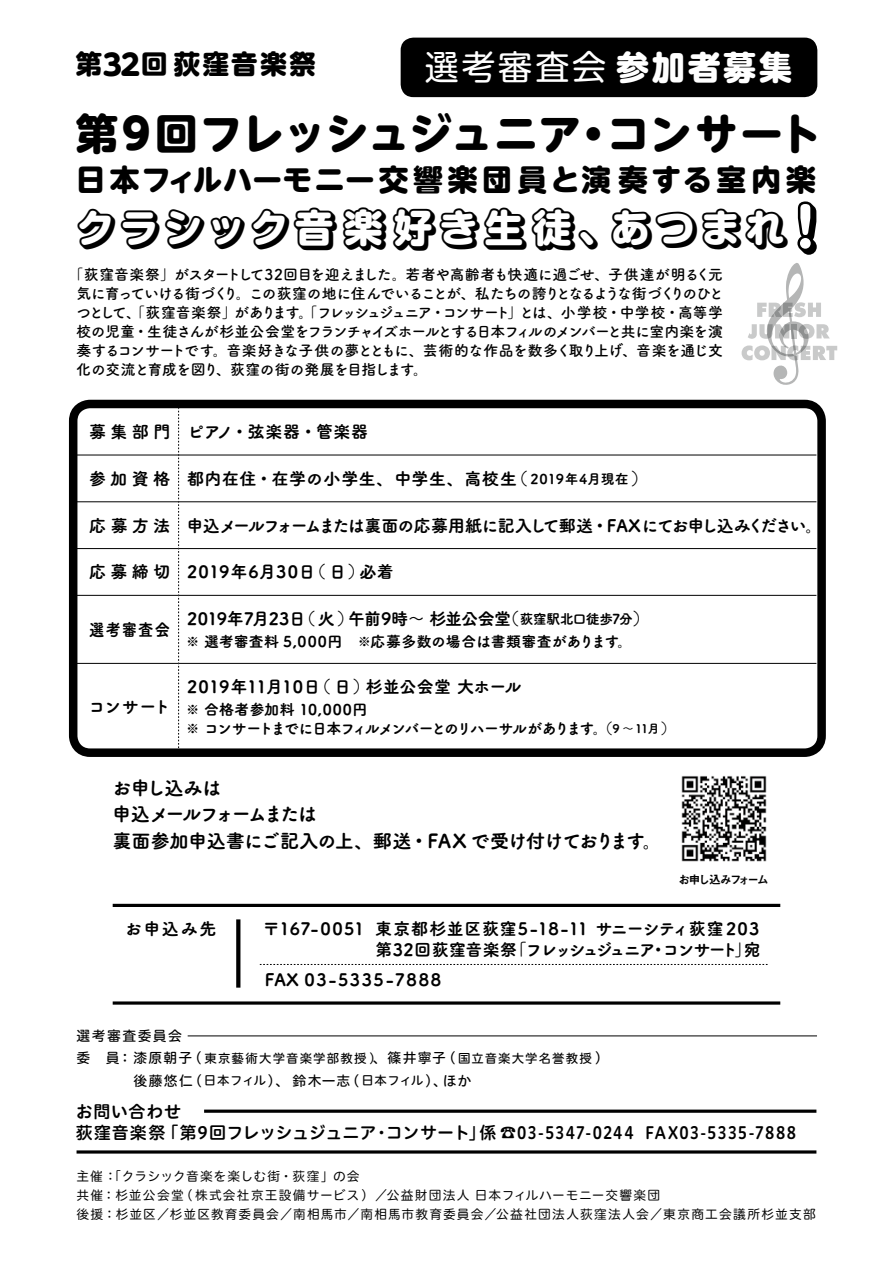
<style>
.page{position:relative;width:893px;height:1263px;background:#fff}
.page>*{position:absolute;margin:0;border:0;box-sizing:border-box;transform-origin:0 0}
.t1{font:46.8px "Shin M Go Min Shadow";letter-spacing:-.04em;color:#000}
.t2{font:800 42.45px "UD Shin M Go Pro";letter-spacing:.005em;color:#000}
.t3{font:34.05px "UD Shin M Go Pro";letter-spacing:.085em;color:#fff}
.t4{font:800 29.7px "UD Shin M Go Pro";letter-spacing:.11em;color:#000}
.t5{font:800 26.4px "UD Shin M Go Pro";letter-spacing:.1em;color:#000}
.t6{font:19.2px/26.5px "Tsuku A Rd Gothic Std E";letter-spacing:-.06em;color:#000}
.t7{font:16.95px/21.3px "Tsuku A Rd Gothic Std E";letter-spacing:.005em;color:#000;text-align:right}
.t8{font:16.95px/21.3px "Hiragino UD Sans R Std N W6";letter-spacing:.045em;color:#000}
.t9{font:16.95px "Tsuku A Rd Gothic Std E";letter-spacing:-.05em;color:#000}
.t10{font:16.95px "Tsuku A Rd Gothic Std E";letter-spacing:.025em;color:#000}
.t11{font:16.95px "Tsuku A Rd Gothic Std E";letter-spacing:-.04em;color:#000}
.t12{font:16.95px "Tsuku A Rd Gothic Std E";letter-spacing:.045em;color:#000}
.t13{font:16.95px "Tsuku A Rd Gothic Std E";letter-spacing:.04em;color:#000}
.t14{font:16.95px "Tsuku A Rd Gothic Std E";letter-spacing:.085em;color:#000}
.t15{font:16.95px "Tsuku A Rd Gothic Std E";letter-spacing:.005em;color:#000;scale:.9 1}
.t16{font:14.85px/19.2px "Tsuku A Rd Gothic Std B";letter-spacing:-.04em;color:#000;text-align:justify}
.t17{font:14.85px/19.2px "Tsuku A Rd Gothic Std E";letter-spacing:-.065em;color:#000}
.t18{font:14.85px "Tsuku A Rd Gothic Std E";letter-spacing:.02em;color:#000}
.t19{font:13.8px "Hiragino UD Sans R Std N W5";letter-spacing:.095em;color:#000}
.t20{font:12.75px/19.2px "Hiragino UD Sans R Std N W4";letter-spacing:.085em;color:#000}
.t21{font:12.45px "Hiragino UD Sans R Std N W5";letter-spacing:.09em;color:#000}
.t22{font:11.7px "Midashi Go Pro MB31";letter-spacing:-.165em;color:#000}
.s1{font-weight:800;font-size:33px}
.s2{font-size:28.95px}
.s3{font-size:63.15px}
.s4{font-size:13.65px}
.s5{font-size:11.85px}
.s6{font-size:13.8px}
.s7{font-size:12.45px}
</style>
<div class="page">
<svg style="left:742px;top:263px;width:95px;height:122px"></svg>
<div style="left:401px;top:38px;width:416px;height:59px;background:#000;border-radius:13px"></div>
<hr style="left:188px;top:1036px;width:629px;height:1px;background:#000">
<svg style="left:79px;top:410px;width:737px;height:337px"></svg>
<hr style="left:77px;top:455px;width:101px;height:1px;background:#000">
<hr style="left:179px;top:455px;width:637px;height:1px;background:#000">
<hr style="left:77px;top:501px;width:101px;height:1px;background:#000">
<hr style="left:179px;top:501px;width:637px;height:1px;background:#000">
<hr style="left:77px;top:548px;width:101px;height:1px;background:#000">
<hr style="left:179px;top:548px;width:637px;height:1px;background:#000">
<hr style="left:77px;top:595px;width:101px;height:1px;background:#000">
<hr style="left:179px;top:595px;width:637px;height:1px;background:#000">
<hr style="left:77px;top:663px;width:101px;height:1px;background:#000">
<hr style="left:179px;top:663px;width:637px;height:1px;background:#000">
<svg style="left:178px;top:410px;width:1px;height:337px"></svg>
<svg style="left:204px;top:1109px;width:612px;height:4px;background:#333"></svg>
<hr style="left:77px;top:1150px;width:739px;height:3px;background:#000">
<div style="left:69px;top:400px;width:757px;height:357px;border:9px solid #000;border-radius:17px"></div>
<hr style="left:113px;top:904px;width:667px;height:3px;background:#000">
<svg style="left:113px;top:1001px;width:667px;height:4px;background:#333"></svg>
<svg style="left:236px;top:919px;width:4px;height:69px"></svg>
<svg style="left:260px;top:964px;width:508px;height:1px"></svg>
<img style="left:681px;top:776px;width:86px;height:86px">
<h3 class="t3" style="left:425px;top:40px;width:369px">選考審査会<span class="s1">参加者募集</span></h3>
<h3 class="t5" style="left:76px;top:43px;width:242px">第<span class="s2">32</span>回荻窪音楽祭</h3>
<h2 class="t2" style="left:76px;top:99px;width:748px">第9回フレッシュジュニア・コンサート</h2>
<h3 class="t4" style="left:76px;top:155px;width:742px">日本フィルハーモニー交響楽団員と演奏する室内楽</h3>
<h1 class="t1" style="left:74px;top:198px;width:747px">クラシック音楽好き生徒、あつまれ<span class="s3">!</span></h1>
<p class="t16" style="left:76px;top:264px;width:649px;text-indent:-8px">「荻窪音楽祭」がスタートして32回目を迎えました。若者や高齢者も快適に過ごせ、子供達が明るく元気に育っていける街づくり。この荻窪の地に住んでいることが、私たちの誇りとなるような街づくりのひとつとして、「荻窪音楽祭」があります。「フレッシュジュニア・コンサート」とは、小学校・中学校・高等学校の児童・生徒さんが杉並公会堂をフランチャイズホールとする日本フィルのメンバーと共に室内楽を演奏するコンサートです。音楽好きな子供の夢とともに、芸術的な作品を数多く取り上げ、音楽を通じ文化の交流と育成を図り、荻窪の街の発展を目指します。</p>
<p class="t13" style="left:89px;top:418px;width:281px">募集部門 ピアノ・弦楽器・管楽器</p>
<p class="t10" style="left:89px;top:465px;width:561px">参加資格 都内在住・在学の小学生、中学生、高校生（ <span class="s4">2019年4月現在</span>）</p>
<p class="t9" style="left:89px;top:512px;width:735px">応募方法 申込メールフォームまたは裏面の応募用紙に記入して郵送・FAXにてお申し込みください。</p>
<p class="t12" style="left:89px;top:559px;width:306px">応募締切 2019年6月30日（日）必着</p>
<p class="t15" style="left:89px;top:616px;width:92px">選考審査会</p>
<p class="t7" style="left:89px;top:695px;width:84px">コンサート</p>
<p class="t11" style="left:187px;top:605px;width:464px">2019年7月23日（火）午前9時〜 杉並公会堂（<span class="s4">荻窪駅北口徒歩7分</span>）</p>
<p class="t18" style="left:187px;top:629px;width:447px"><span class="s5">※</span> 選考審査料 5,000円　<span class="s5">※</span>応募多数の場合は書類審査があります。</p>
<p class="t7" style="left:187px;top:675px;width:336px">2019年11月10日（日）杉並公会堂 大ホール</p>
<p class="t17" style="left:187px;top:699px;width:490px"><span class="s5">※</span> 合格者参加料 10,000円<br><span class="s5">※</span> コンサートまでに日本フィルメンバーとのリハーサルがあります。（<span class="s5">9 〜 11月</span>）</p>
<p class="t6" style="left:112px;top:773px;width:551px">お申し込みは<br>申込メールフォームまたは<br>裏面参加申込書にご記入の上、郵送・FAX で受け付けております。</p>
<p class="t22" style="left:678px;top:870px;width:92px">お申し込みフォーム</p>
<p class="t7" style="left:125px;top:917px;width:93px">お申込み先</p>
<p class="t7" style="left:263px;top:917px;width:499px">〒167-0051 東京都杉並区荻窪5-18-11 サニーシティ荻窪203第32回 荻窪音楽祭 「フレッシュジュニア・コンサート」宛</p>
<p class="t14" style="left:265px;top:966px;width:178px">FAX 03-5335-7888</p>
<p class="t19" style="left:77px;top:1025px;width:107px">選考審査委員会</p>
<p class="t21" style="left:77px;top:1049px;width:534px"><span class="s6">委　員： 漆原朝子（</span>東京藝術大学音楽学部教授）<span class="s6">、篠井寧子（</span>国立音楽大学名誉教授<span class="s6">）</span></p>
<p class="t19" style="left:134px;top:1070px;width:339px">後藤悠仁（<span class="s7">日本フィル</span>）、 鈴木一志（<span class="s7">日本フィル</span>）、ほか</p>
<p class="t8" style="left:76px;top:1099px;width:722px">お問い合わせ<br>荻窪音楽祭「第9回フレッシュジュニア・コンサート」係 ☎03-5347-0244 FAX03-5335-7888</p>
<p class="t20" style="left:77px;top:1166px;width:741px">主催：「クラシック音楽を楽しむ街・荻窪」の会<br>共催：杉並公会堂（株式会社京王設備サービス）／公益財団法人 日本フィルハーモニー交響楽団<br>後援：杉並区／杉並区教育委員会／南相馬市／南相馬市教育委員会／公益社団法人荻窪法人会／東京商工会議所杉並支部</p>
</div>
